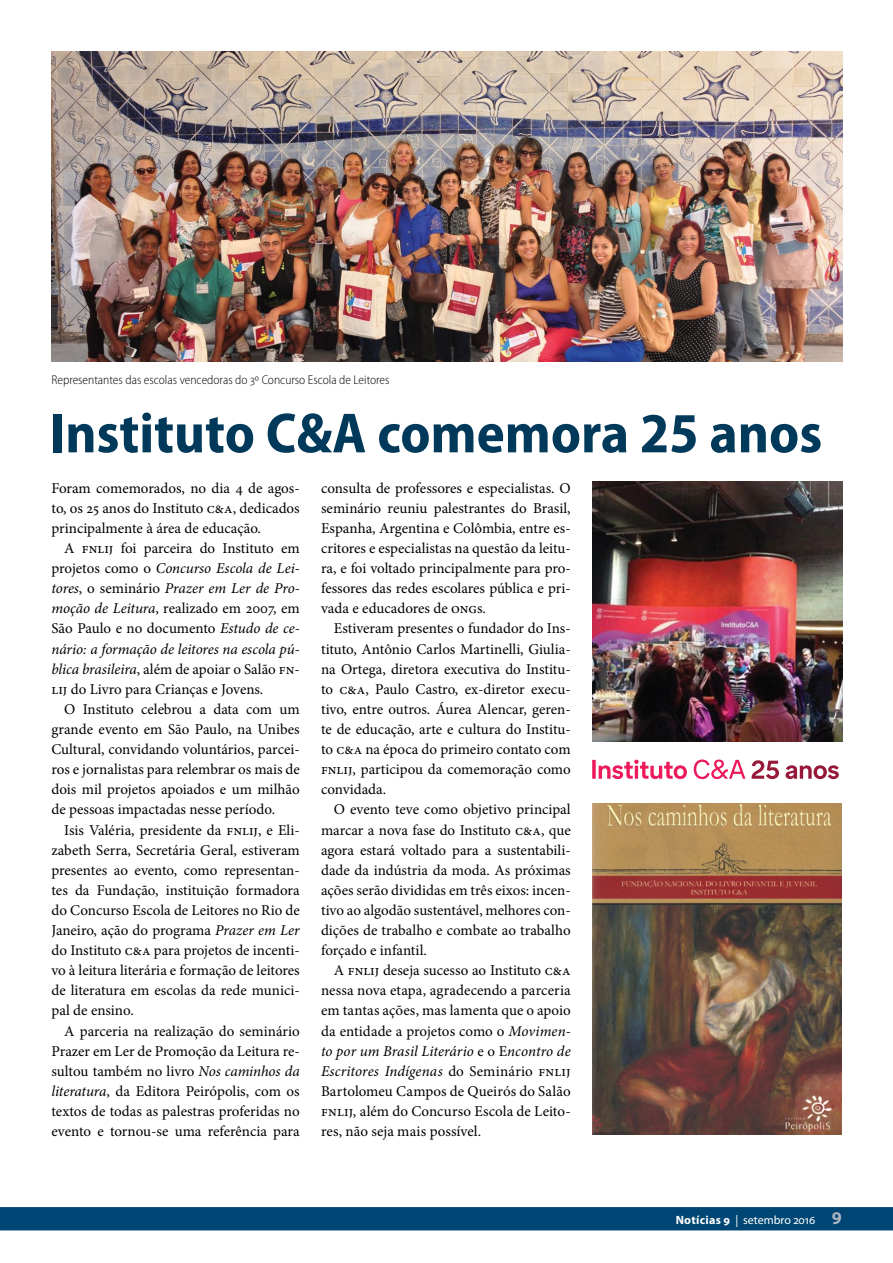
<style>
.page{position:relative;width:893px;height:1263px;background:#fff}
.page>*{position:absolute;margin:0;border:0;box-sizing:border-box;transform-origin:0 0}
.t1{font:700 semi-condensed 57px "Myriad Pro";color:#003959}
.t2{font:15px/20.1px "Minion Pro";color:#000;text-align:justify}
.t3{font:300 semi-condensed 12.75px "Myriad Pro";color:#000}
.t4{font:12px "Myriad Pro";letter-spacing:-.005em;color:#fff}
.s1{font-style:italic}
.s2{font-weight:700}
.s3{font-weight:700;font-size:18px;color:#abb3c3}
</style>
<div class="page">
<img style="left:52px;top:51px;width:790px;height:310px">
<img style="left:592px;top:804px;width:250px;height:331px">
<img style="left:592px;top:482px;width:250px;height:259px">
<svg style="left:752px;top:760px;width:87px;height:19px"></svg>
<svg style="left:592px;top:759px;width:153px;height:20px"></svg>
<div style="left:0;top:1207px;width:893px;height:23px;background:#004674"></div>
<p class="t3" style="left:52px;top:372px;width:339px">Representantes das escolas vencedoras do 3º Concurso Escola de Leitores</p>
<h1 class="t1" style="left:50px;top:401px;width:774px">Instituto C&amp;A comemora 25 anos</h1>
<p class="t2" style="left:52px;top:478px;width:250px">Foram comemorados, no dia 4 de agos&shy;to, os 25 anos do Instituto C&amp;A, dedicados principalmente à área de educação.</p>
<p class="t2" style="left:51px;top:538px;width:250px;text-indent:13px">A FNLIJ foi parceira do Instituto em projetos como o <span class="s1">Concurso Escola de Lei&shy;tores</span>, o seminário <span class="s1">Prazer em Ler de Pro&shy;moção de Leitura</span>, realizado em 2007, em São Paulo e no documento <span class="s1">Estudo de ce&shy;nário: a formação de leitores na escola pú&shy;blica brasileira</span>, além de apoiar o Salão FN-LIJ do Livro para Crianças e Jovens.</p>
<p class="t2" style="left:51px;top:699px;width:250px;text-indent:13px">O Instituto celebrou a data com um grande evento em São Paulo, na Unibes Cultural, convidando voluntários, parcei&shy;ros e jornalistas para relembrar os mais de dois mil projetos apoiados e um milhão de pessoas impactadas nesse período.</p>
<p class="t2" style="left:51px;top:820px;width:250px;text-indent:13px">Isis Valéria, presidente da FNLIJ, e Eli&shy;zabeth Serra, Secretária Geral, estiveram presentes ao evento, como representan&shy;tes da Fundação, instituição formadora do Concurso Escola de Leitores no Rio de Janeiro, ação do programa <span class="s1">Prazer em Ler </span>do Instituto C&amp;A para projetos de incenti&shy;vo à leitura literária e formação de leitores de literatura em escolas da rede munici&shy;pal de ensino.</p>
<p class="t2" style="left:51px;top:1021px;width:250px;text-indent:13px">A parceria na realização do seminário Prazer em Ler de Promoção da Leitura re&shy;sultou também no livro <span class="s1">Nos caminhos da literatura</span>, da Editora Peirópolis, com os textos de todas as palestras proferidas no evento e tornou-se uma referência para</p>
<p class="t2" style="left:321px;top:478px;width:251px">consulta de professores e especialistas. O seminário reuniu palestrantes do Brasil, Espanha, Argentina e Colômbia, entre es&shy;critores e especialistas na questão da leitu&shy;ra, e foi voltado principalmente para pro&shy;fessores das redes escolares pública e pri&shy;vada e educadores de ONGs.</p>
<p class="t2" style="left:321px;top:619px;width:251px;text-indent:13px">Estiveram presentes o fundador do Ins&shy;tituto, Antônio Carlos Martinelli, Giulia&shy;na Ortega, diretora executiva do Institu&shy;to C&amp;A, Paulo Castro, ex-diretor execu&shy;tivo, entre outros. Áurea Alencar, geren&shy;te de educação, arte e cultura do Institu&shy;to C&amp;A na época do primeiro contato com FNLIJ, participou da comemoração como convidada.</p>
<p class="t2" style="left:321px;top:800px;width:251px;text-indent:13px">O evento teve como objetivo principal marcar a nova fase do Instituto C&amp;A, que agora estará voltado para a sustentabili&shy;dade da indústria da moda. As próximas ações serão divididas em três eixos: incen&shy;tivo ao algodão sustentável, melhores con&shy;dições de trabalho e combate ao trabalho forçado e infantil.</p>
<p class="t2" style="left:321px;top:960px;width:251px;text-indent:13px">A FNLIJ deseja sucesso ao Instituto C&amp;A nessa nova etapa, agradecendo a parceria em tantas ações, mas lamenta que o apoio da entidade a projetos como o <span class="s1">Movimen&shy;to por um Brasil Literário</span> e o E<span class="s1">ncontro de Escritores Indígenas</span> do Seminário FNLIJ Bartolomeu Campos de Queirós do Salão FNLIJ, além do Concurso Escola de Leito&shy;res, não seja mais possível.</p>
<p class="t4" style="left:676px;top:1213px;width:168px"><span class="s2">Notícias 9</span> | setembro 2016 <span class="s3">9</span></p>
</div>
